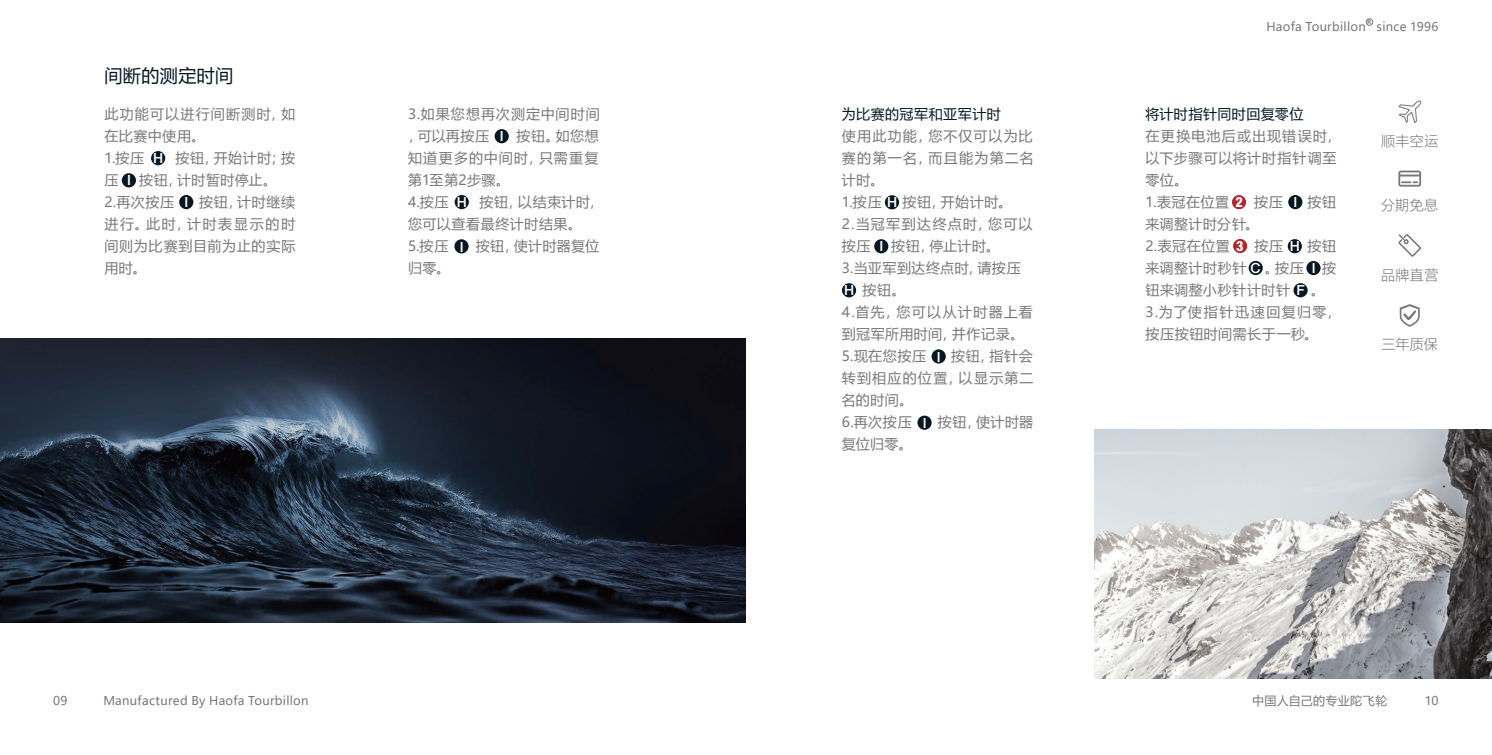
<style>
.page{position:relative;width:1492px;height:755px;background:#fff}
.page>*{position:absolute;margin:0;border:0;box-sizing:border-box;transform-origin:0 0}
.t1{font:18px "Microsoft Ya Hei UI";letter-spacing:.025em;color:#071822}
.t2{font:14px/22px "Microsoft Ya Hei UI";letter-spacing:.05em;color:#797879}
.t3{font:14px/22px "Microsoft Ya Hei UI";letter-spacing:.08em;color:#797879}
.t4{font:14px/22px "Microsoft Ya Hei UI";letter-spacing:.07em;color:#797879}
.t5{font:14px "Microsoft Ya Hei UI";letter-spacing:.035em;color:#071822}
.t6{font:14px "Microsoft Ya Hei UI Light";letter-spacing:.025em;color:#797879}
.t7{font:14px "Microsoft Ya Hei UI";letter-spacing:.085em;color:#797879}
.t8{font:500 14px "Helvetica Neue";color:#fff}
.t9{font:14px "Microsoft Ya Hei UI";letter-spacing:.02em;color:#797879}
.t10{font:800 condensed 14px "Helvetica Neue";color:#fff}
.t11{font:12px "Microsoft Ya Hei UI";letter-spacing:.025em;color:#797879}
.t12{font:700 6px "Microsoft Ya Hei UI";color:#797879}
.s1{font-family:"Helvetica Neue";font-weight:500;color:#fff}
.s2{font-family:"Helvetica Neue";font-weight:800;font-stretch:condensed;color:#fff}
</style>
<div class="page">
<img style="left:2px;top:338px;width:742px;height:283px">
<div style="left:931px;top:349px;width:14px;height:14px;background:#071822;border-radius:50%"></div>
<div style="left:917px;top:415px;width:14px;height:14px;background:#071822;border-radius:50%"></div>
<div style="left:884px;top:195px;width:14px;height:14px;background:#071822;border-radius:50%"></div>
<div style="left:841px;top:283px;width:15px;height:14px;background:#071822;border-radius:50%"></div>
<div style="left:874px;top:239px;width:14px;height:14px;background:#071822;border-radius:50%"></div>
<div style="left:1287px;top:239px;width:14px;height:14px;background:#071822;border-radius:50%"></div>
<div style="left:1231px;top:195px;width:14px;height:14px;background:#b0282e;border-radius:50%"></div>
<div style="left:1287px;top:195px;width:15px;height:14px;background:#071822;border-radius:50%"></div>
<div style="left:1306px;top:261px;width:14px;height:14px;background:#071822;border-radius:50%"></div>
<div style="left:1232px;top:239px;width:14px;height:14px;background:#b0282e;border-radius:50%"></div>
<div style="left:1248px;top:261px;width:14px;height:14px;background:#071822;border-radius:50%"></div>
<div style="left:1293px;top:283px;width:14px;height:14px;background:#071822;border-radius:50%"></div>
<div style="left:454px;top:239px;width:14px;height:14px;background:#071822;border-radius:50%"></div>
<div style="left:122px;top:173px;width:14px;height:14px;background:#071822;border-radius:50%"></div>
<div style="left:179px;top:195px;width:14px;height:14px;background:#071822;border-radius:50%"></div>
<div style="left:494px;top:129px;width:14px;height:14px;background:#071822;border-radius:50%"></div>
<div style="left:151px;top:151px;width:14px;height:14px;background:#071822;border-radius:50%"></div>
<div style="left:454px;top:195px;width:15px;height:14px;background:#071822;border-radius:50%"></div>
<svg style="left:1399px;top:100px;width:21px;height:23px"></svg>
<svg style="left:1399px;top:170px;width:21px;height:16px"></svg>
<svg style="left:1399px;top:234px;width:21px;height:23px"></svg>
<svg style="left:1399px;top:304px;width:20px;height:22px"></svg>
<img style="left:1094px;top:429px;width:395px;height:248px">
<div style="left:1365px;top:19px;width:7px;height:6px;border:1px solid #797879;border-radius:50%"></div>
<p class="t1" style="left:104px;top:63px;width:130px">间断的测定时间</p>
<p class="t3" style="left:104px;top:103px;width:192px">此功能可以进行间断测时，如在比赛中使用。<br>1.按压</p>
<p class="t2" style="left:175px;top:147px;width:121px">按钮，开始计时；按</p>
<p class="t8" style="left:153px;top:150px;width:12px">H</p>
<p class="t2" style="left:104px;top:168px;width:174px;text-indent:35px">按钮，计时暂时停止。<br>2.再次按压</p>
<p class="t2" style="left:104px;top:168px;width:15px">压</p>
<p class="t8" style="left:127px;top:172px;width:5px">I</p>
<p class="t2" style="left:104px;top:190px;width:192px;text-align:justify;text-indent:95px">按钮，计时继续进行。此时，计时表显示的时间则为比赛到目前为止的实际用时。</p>
<p class="t8" style="left:184px;top:194px;width:5px">I</p>
<p class="t2" style="left:408px;top:102px;width:193px">3.如果您想再次测定中间时间，可以再按压</p>
<p class="t2" style="left:408px;top:124px;width:192px;text-indent:108px">按钮。如您想知道更多的中间时，只需重复第1至第2步骤。<br>4.按压</p>
<p class="t8" style="left:500px;top:128px;width:5px">I</p>
<p class="t2" style="left:408px;top:190px;width:197px;text-indent:71px">按钮，以结束计时，您可以查看最终计时结果。<br>5.按压</p>
<p class="t8" style="left:457px;top:193px;width:12px">H</p>
<p class="t9" style="left:475px;top:236px;width:125px">按钮，使计时器复位</p>
<p class="t8" style="left:459px;top:238px;width:5px">I</p>
<p class="t2" style="left:408px;top:256px;width:44px">归零。</p>
<p class="t5" style="left:841px;top:104px;width:160px">为比赛的冠军和亚军计时</p>
<p class="t3" style="left:841px;top:125px;width:193px">使用此功能，您不仅可以为比赛的第一名，而且能为第二名计时。<br>1.按压 <span class="s1">H</span> 按钮，开始计时。<br>2.当冠军到达终点时，您可以按压</p>
<p class="t2" style="left:891px;top:234px;width:110px">按钮，停止计时。</p>
<p class="t2" style="left:841px;top:256px;width:180px">3.当亚军到达终点时，请按压</p>
<p class="t2" style="left:862px;top:278px;width:44px">按钮。</p>
<p class="t7" style="left:841px;top:302px;width:192px">4.首先，您可以从计时器上看</p>
<p class="t2" style="left:841px;top:322px;width:184px">到冠军所用时间，并作记录。</p>
<p class="t2" style="left:841px;top:344px;width:86px">5.现在您按压</p>
<p class="t8" style="left:879px;top:238px;width:5px">I</p>
<p class="t8" style="left:844px;top:282px;width:12px">H</p>
<p class="t4" style="left:841px;top:344px;width:193px;text-indent:109px">按钮，指针会转到相应的位置，以显示第二名的时间。<br>6.再次按压</p>
<p class="t8" style="left:936px;top:348px;width:5px">I</p>
<p class="t2" style="left:937px;top:410px;width:97px">按钮，使计时器</p>
<p class="t8" style="left:922px;top:414px;width:5px">I</p>
<p class="t2" style="left:841px;top:432px;width:72px">复位归零。</p>
<p class="t12" style="left:1366px;top:18px;width:6px">R</p>
<p class="t11" style="left:1266px;top:19px;width:174px">Haofa Tourbillon since 1996</p>
<p class="t5" style="left:1145px;top:104px;width:159px">将计时指针同时回复零位</p>
<p class="t4" style="left:1145px;top:125px;width:197px">在更换电池后或出现错误时，以下步骤可以将计时指针调至零位。<br>1.表冠在位置 <span class="s2">2</span></p>
<p class="t2" style="left:1253px;top:190px;width:30px">按压</p>
<p class="t2" style="left:1307px;top:190px;width:30px">按钮</p>
<p class="t8" style="left:1293px;top:194px;width:5px">I</p>
<p class="t2" style="left:1145px;top:212px;width:115px">来调整计时分针。<br>2.表冠在位置</p>
<p class="t2" style="left:1254px;top:234px;width:30px">按压</p>
<p class="t2" style="left:1307px;top:234px;width:30px">按钮</p>
<p class="t2" style="left:1145px;top:256px;width:160px">来调整计时秒针 <span class="s1">C</span> 。按压</p>
<p class="t10" style="left:1236px;top:237px;width:9px">3</p>
<p class="t8" style="left:1289px;top:237px;width:12px">H</p>
<p class="t2" style="left:1145px;top:256px;width:197px;text-indent:177px">按钮来调整小秒针计时针 <span class="s1">F</span> 。<br>3.为了使指针迅速回复归零，按压按钮时间需长于一秒。</p>
<p class="t8" style="left:1311px;top:260px;width:5px">I</p>
<p class="t6" style="left:1380px;top:132px;width:59px">顺丰空运</p>
<p class="t6" style="left:1380px;top:195px;width:59px">分期免息</p>
<p class="t6" style="left:1380px;top:265px;width:59px">品牌直营</p>
<p class="t6" style="left:1381px;top:335px;width:58px">三年质保</p>
<p class="t11" style="left:103px;top:692px;width:207px">Manufactured By Haofa Tourbillon</p>
<p class="t11" style="left:1251px;top:692px;width:137px">中国人自己的专业陀飞轮</p>
<p class="t11" style="left:53px;top:692px;width:16px">09</p>
<p class="t11" style="left:1424px;top:692px;width:15px">10</p>
</div>
